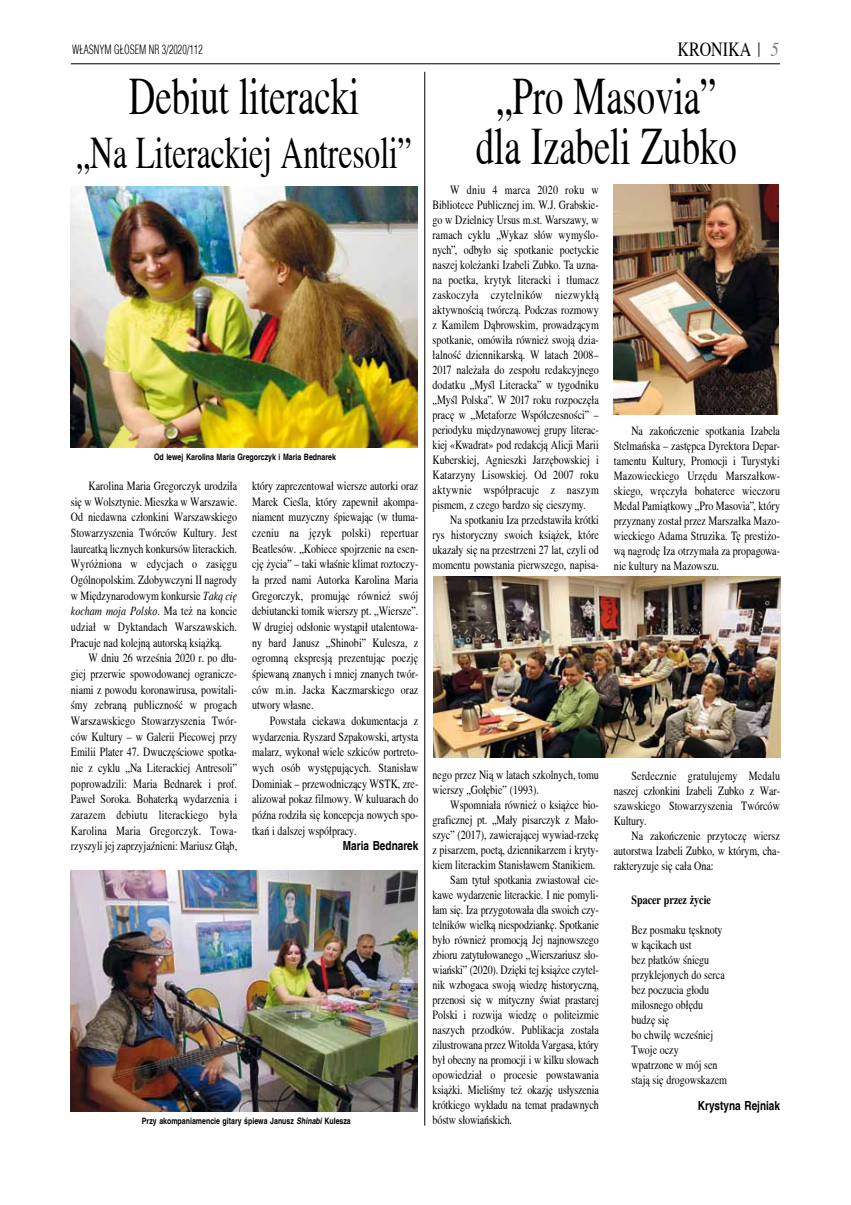
<style>
.page{position:relative;width:851px;height:1205px;background:#fff}
.page>*{position:absolute;margin:0;border:0;box-sizing:border-box;transform-origin:0 0}
.t1{font:52.5px/50px "Toronto";color:#000;text-align:center;scale:.7 1}
.t2{font:45px "Toronto";color:#000;scale:.7 1}
.t3{font:20px "Toronto";color:#000;scale:.8 1}
.t4{font:12.5px/15px "Toronto";color:#000;text-align:justify;scale:.8 1}
.t5{font:700 12.5px "Switzerland";color:#000;scale:.8 1}
.t6{font:300 12.5px "Switzerland Cond";color:#000;scale:.8 1}
.t7{font:700 12.5px "Toronto";color:#000;scale:.8 1}
.t8{font:700 8.75px "Switzerland";color:#000;scale:.8 1}
.s1{font-style:italic;color:#707172}
.s2{font-style:italic}
</style>
<div class="page">
<hr style="left:71px;top:64px;width:709px;height:1px;background:#000">
<svg style="left:758px;top:43px;width:1px;height:14px"></svg>
<img style="left:613px;top:184px;width:165px;height:231px">
<img style="left:71px;top:187px;width:346px;height:260px">
<img style="left:71px;top:870px;width:346px;height:242px">
<hr style="left:424px;top:72px;width:1px;height:1053px;background:#000">
<img style="left:433px;top:577px;width:347px;height:180px">
<p class="t6" style="left:72px;top:42px;width:165px">W£ASNYM G£OSEM NR 3/2020/112</p>
<h3 class="t3" style="left:677px;top:38px;width:128px">KRONIKA <span class="s1">5</span></h3>
<h1 class="t1" style="left:129px;top:71px;width:330px">Debiut literacki</h1>
<h2 class="t2" style="left:76px;top:128px;width:480px">„Na Literackiej Antresoli”</h2>
<p class="t8" style="left:154px;top:452px;width:229px">Od lewej Karolina Maria Gregorczyk i Maria Bednarek</p>
<p class="t4" style="left:71px;top:478px;width:209px;line-height:15.6px;text-indent:18px">Karolina Maria Gregorczyk urodziła się w Wolsztynie. Mieszka w Warszawie.<br>Od niedawna członkini Warszawskiego Stowarzyszenia Twórców Kultury. Jest laureatką licznych konkursów literackich.<br>Wyróżniona w edycjach o zasięgu Ogólnopolskim. Zdobywczyni II nagrody w Międzynarodowym konkursie <span class="s2">Taką cię kocham moja Polsko</span>. Ma też na koncie udział w Dyktandach Warszawskich.<br>Pracuje nad kolejną autorską książką.</p>
<p class="t4" style="left:71px;top:650px;width:209px;line-height:15.6px;text-indent:18px">W dniu 26 września 2020 r. po dłu&shy;giej przerwie spowodowanej ogranicze&shy;niami z powodu koronawirusa, powitali&shy;śmy zebraną publiczność w progach Warszawskiego Stowarzyszenia Twór&shy;ców Kultury – w Galerii Piecowej przy Emilii Plater 47. Dwuczęściowe spotka&shy;nie z cyklu „Na Literackiej Antresoli” poprowadzili: Maria Bednarek i prof.<br>Paweł Soroka. Bohaterką wydarzenia i zarazem debiutu literackiego była Karolina Maria Gregorczyk. Towa&shy;rzyszyli jej zaprzyjaźnieni: Mariusz Głąb,</p>
<p class="t4" style="left:252px;top:478px;width:209px;line-height:15.6px">który zaprezentował wiersze autorki oraz Marek Cieśla, który zapewnił akompa&shy;niament muzyczny śpiewając (w tłuma&shy;czeniu na język polski) repertuar Beatlesów. „Kobiece spojrzenie na esen&shy;cję życia” – taki właśnie klimat roztoczy&shy;ła przed nami Autorka Karolina Maria Gregorczyk, promując również swój debiutancki tomik wierszy pt. „Wiersze”.<br>W drugiej odsłonie wystąpił utalentowa&shy;ny bard Janusz „Shinobi” Kulesza, z ogromną ekspresją prezentując poezję śpiewaną znanych i mniej znanych twór&shy;ców m.in. Jacka Kaczmarskiego oraz utwory własne.</p>
<p class="t4" style="left:252px;top:713px;width:209px;line-height:15.6px;text-indent:18px">Powstała ciekawa dokumentacja z wydarzenia. Ryszard Szpakowski, artysta malarz, wykonał wiele szkiców portreto&shy;wych osób występujących. Stanisław Dominiak – przewodniczący WSTK, zre&shy;alizował pokaz filmowy. W kuluarach do późna rodziła się koncepcja nowych spo&shy;tkań i dalszej współpracy.</p>
<p class="t5" style="left:343px;top:838px;width:96px">Maria Bednarek</p>
<p class="t8" style="left:142px;top:1116px;width:262px">Przy akompaniamencie gitary śpiewa Janusz <span class="s2">Shinabi</span> Kulesza</p>
<h1 class="t1" style="left:476px;top:71px;width:374px">„Pro Masovia” dla Izabeli Zubko</h1>
<p class="t4" style="left:432px;top:182px;width:209px;text-indent:18px">W dniu 4 marca 2020 roku w Bibliotece Publicznej im. W.J. Grabskie&shy;go w Dzielnicy Ursus m.st. Warszawy, w ramach cyklu „Wykaz słów wymyślo&shy;nych”, odbyło się spotkanie poetyckie naszej koleżanki Izabeli Zubko. Ta uzna&shy;na poetka, krytyk literacki i tłumacz zaskoczyła czytelników niezwykłą aktywnością twórczą. Podczas rozmowy z Kamilem Dąbrowskim, prowadzącym spotkanie, omówiła również swoją dzia&shy;łalność dziennikarską. W latach 2008– 2017 należała do zespołu redakcyjnego dodatku „Myśl Literacka” w tygodniku „Myśl Polska”. W 2017 roku rozpoczęła pracę w „Metaforze Współczesności” – periodyku międzynawowej grupy literac&shy;kiej «Kwadrat» pod redakcją Alicji Marii Kuberskiej, Agnieszki Jarzębowskiej i Katarzyny Lisowskiej. Od 2007 roku aktywnie współpracuje z naszym pismem, z czego bardzo się cieszymy.</p>
<p class="t4" style="left:432px;top:512px;width:209px;text-indent:18px">Na spotkaniu Iza przedstawiła krótki rys historyczny swoich książek, które ukazały się na przestrzeni 27 lat, czyli od momentu powstania pierwszego, napisa-</p>
<p class="t4" style="left:613px;top:424px;width:209px;text-indent:18px">Na zakończenie spotkania Izabela Stelmańska – zastępca Dyrektora Depar&shy;tamentu Kultury, Promocji i Turystyki Mazowieckiego Urzędu Marszałkow&shy;skiego, wręczyła bohaterce wieczoru Medal Pamiątkowy „Pro Masovia”, który przyznany został przez Marszałka Mazo&shy;wieckiego Adama Struzika. Tę prestiżo&shy;wą nagrodę Iza otrzymała za propagowa&shy;nie kultury na Mazowszu.</p>
<p class="t4" style="left:432px;top:767px;width:209px">nego przez Nią w latach szkolnych, tomu wierszy „Gołębie” (1993).</p>
<p class="t4" style="left:450px;top:797px;width:187px">Wspomniała również o książce bio-</p>
<p class="t4" style="left:432px;top:812px;width:208px">graficznej pt. „Mały pisarczyk z Mało-</p>
<p class="t4" style="left:432px;top:827px;width:209px">szyc” (2017), zawierającej wywiad-rzekę</p>
<p class="t4" style="left:432px;top:842px;width:209px">z pisarzem, poetą, dziennikarzem i kryty-</p>
<p class="t4" style="left:432px;top:857px;width:205px">kiem literackim Stanisławem Stanikiem.</p>
<p class="t4" style="left:450px;top:872px;width:187px">Sam tytuł spotkania zwiastował cie-</p>
<p class="t4" style="left:432px;top:887px;width:209px">kawe wydarzenie literackie. I nie pomyli-</p>
<p class="t4" style="left:432px;top:902px;width:209px">łam się. Iza przygotowała dla swoich czy-</p>
<p class="t4" style="left:432px;top:917px;width:209px">telników wielką niespodziankę. Spotkanie</p>
<p class="t4" style="left:432px;top:932px;width:209px">było również promocją Jej najnowszego</p>
<p class="t4" style="left:432px;top:947px;width:209px">zbioru zatytułowanego „Wierszariusz sło-</p>
<p class="t4" style="left:432px;top:962px;width:209px">wiański” (2020). Dzięki tej książce czytel-</p>
<p class="t4" style="left:432px;top:977px;width:209px">nik wzbogaca swoją wiedzę historyczną,</p>
<p class="t4" style="left:432px;top:992px;width:209px">przenosi się w mityczny świat prastarej</p>
<p class="t4" style="left:432px;top:1007px;width:209px">Polski i rozwija wiedzę o politeizmie</p>
<p class="t4" style="left:432px;top:1022px;width:209px">naszych przodków. Publikacja została</p>
<p class="t4" style="left:432px;top:1037px;width:209px">zilustrowana przez Witolda Vargasa, który</p>
<p class="t4" style="left:432px;top:1052px;width:209px">był obecny na promocji i w kilku słowach</p>
<p class="t4" style="left:432px;top:1067px;width:209px">opowiedział o procesie powstawania</p>
<p class="t4" style="left:432px;top:1082px;width:209px">książki. Mieliśmy też okazję usłyszenia</p>
<p class="t4" style="left:432px;top:1097px;width:209px">krótkiego wykładu na temat pradawnych</p>
<p class="t4" style="left:432px;top:1112px;width:101px">bóstw słowiańskich.</p>
<p class="t4" style="left:613px;top:769px;width:209px;text-indent:18px">Serdecznie gratulujemy Medalu naszej członkini Izabeli Zubko z War&shy;szawskiego Stowarzyszenia Twórców Kultury.</p>
<p class="t4" style="left:613px;top:829px;width:209px;text-indent:18px">Na zakończenie przytoczę wiersz autorstwa Izabeli Zubko, w którym, cha&shy;rakteryzuje się cała Ona:</p>
<p class="t7" style="left:631px;top:892px;width:101px">Spacer przez życie</p>
<p class="t4" style="left:631px;top:922px;width:121px;text-align:left">Bez posmaku tęsknoty w kącikach ust<br>bez płatków śniegu przyklejonych do serca bez poczucia głodu miłosnego obłędu budzę się<br>bo chwilę wcześniej<br>Twoje oczy<br>wpatrzone w mój sen stają się drogowskazem</p>
<p class="t5" style="left:697px;top:1098px;width:104px">Krystyna Rejniak</p>
</div>
